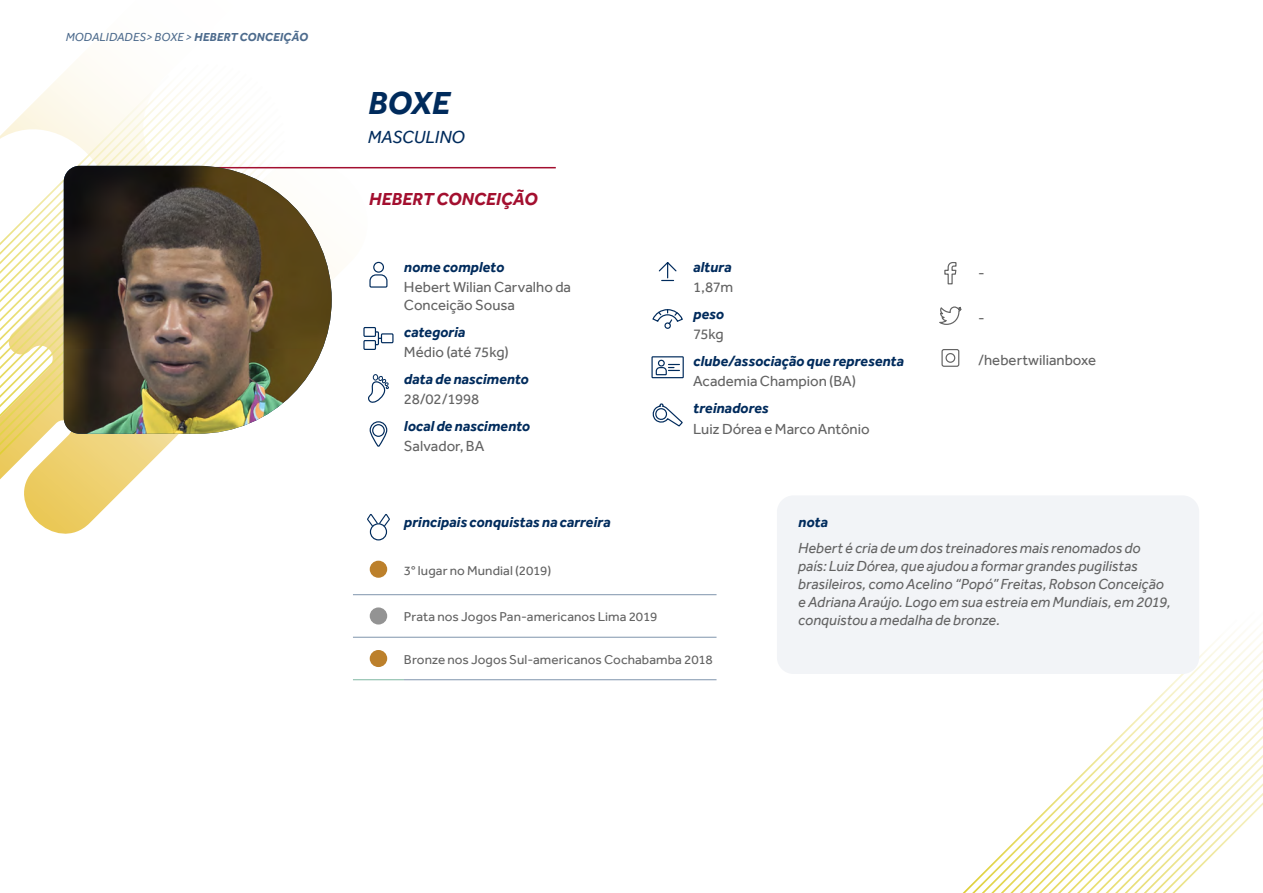
<style>
.page{position:relative;width:1263px;height:893px;background:#fff}
.page>*{position:absolute;margin:0;border:0;box-sizing:border-box;transform-origin:0 0}
.t1{font:italic 700 33px "Effra";color:#002b5c}
.t2{font:italic 700 18px "Effra";letter-spacing:.005em;color:#a30f2f}
.t3{font:italic 18px "Effra";color:#002b5c}
.t4{font:italic 15px/18px "Effra";color:#636363}
.t5{font:15px/18px "Effra";color:#636363}
.t6{font:italic 700 15px "Effra";letter-spacing:-.005em;color:#002b5c}
.t7{font:13.2px "Effra";letter-spacing:.005em;color:#636363}
.t8{font:italic 12px "Effra";letter-spacing:.01em;color:#4d6b8d}
.s1{font-weight:700}
</style>
<div class="page">
<svg style="left:5px;top:123px;width:252px;height:8px"></svg>
<svg style="left:0;top:131px;width:260px;height:9px"></svg>
<svg style="left:71px;top:140px;width:191px;height:10px"></svg>
<svg style="left:35px;top:150px;width:230px;height:373px"></svg>
<svg style="left:29px;top:162px;width:236px;height:358px"></svg>
<svg style="left:0;top:180px;width:265px;height:332px"></svg>
<svg style="left:962px;top:675px;width:301px;height:218px"></svg>
<svg style="left:970px;top:684px;width:293px;height:209px"></svg>
<svg style="left:980px;top:694px;width:283px;height:199px"></svg>
<svg style="left:993px;top:707px;width:270px;height:186px"></svg>
<svg style="left:1010px;top:724px;width:253px;height:169px"></svg>
<svg style="left:369px;top:261px;width:19px;height:27px"></svg>
<svg style="left:363px;top:327px;width:31px;height:23px"></svg>
<svg style="left:368px;top:374px;width:21px;height:29px"></svg>
<svg style="left:369px;top:421px;width:19px;height:26px"></svg>
<svg style="left:944px;top:262px;width:13px;height:23px"></svg>
<svg style="left:939px;top:306px;width:23px;height:19px"></svg>
<svg style="left:941px;top:349px;width:19px;height:18px"></svg>
<hr style="left:103px;top:167px;width:453px;height:1px;background:#a30f2f">
<img style="left:64px;top:166px;width:268px;height:268px">
<svg style="left:658px;top:262px;width:19px;height:20px"></svg>
<svg style="left:652px;top:309px;width:31px;height:20px"></svg>
<svg style="left:651px;top:356px;width:33px;height:23px"></svg>
<svg style="left:652px;top:403px;width:31px;height:24px"></svg>
<div style="left:777px;top:495px;width:422px;height:179px;background:#f2f4f7;border-radius:17px"></div>
<hr style="left:353px;top:594px;width:51px;height:1px;background:#8095ad">
<hr style="left:404px;top:594px;width:312px;height:1px;background:#8095ad">
<hr style="left:353px;top:637px;width:51px;height:1px;background:#8095ad">
<hr style="left:404px;top:637px;width:312px;height:1px;background:#8095ad">
<hr style="left:353px;top:679px;width:51px;height:1px;background:#80b8a2">
<hr style="left:404px;top:679px;width:312px;height:1px;background:#8095ad">
<div style="left:370px;top:523px;width:17px;height:17px;border:1px solid #002b5c;border-radius:50%"></div>
<svg style="left:367px;top:514px;width:23px;height:14px"></svg>
<div style="left:370px;top:561px;width:17px;height:17px;background:#bc802b;border-radius:50%"></div>
<div style="left:370px;top:607px;width:17px;height:17px;background:#939393;border-radius:50%"></div>
<div style="left:370px;top:650px;width:17px;height:17px;background:#bc802b;border-radius:50%"></div>
<p class="t8" style="left:66px;top:30px;width:244px">MODALIDADES&gt; Boxe &gt; <span class="s1">HEBERT CONCEIÇÃO</span></p>
<h1 class="t1" style="left:368px;top:83px;width:83px">BOXE</h1>
<p class="t3" style="left:368px;top:127px;width:99px">MASCULINO</p>
<p class="t2" style="left:369px;top:188px;width:170px">HEBERT CONCEIÇÃO</p>
<p class="t6" style="left:404px;top:258px;width:102px">nome completo</p>
<p class="t5" style="left:404px;top:278px;width:169px">Hebert Wilian Carvalho da<br>Conceição Sousa</p>
<p class="t6" style="left:404px;top:323px;width:63px">categoria</p>
<p class="t5" style="left:404px;top:343px;width:106px">Médio (até 75kg)</p>
<p class="t6" style="left:404px;top:370px;width:126px">data de nascimento</p>
<p class="t5" style="left:404px;top:390px;width:77px">28/02/1998</p>
<p class="t6" style="left:404px;top:417px;width:128px">local de nascimento</p>
<p class="t5" style="left:404px;top:437px;width:82px">Salvador, BA</p>
<p class="t6" style="left:693px;top:258px;width:40px">altura</p>
<p class="t5" style="left:693px;top:278px;width:42px">1,87m</p>
<p class="t6" style="left:693px;top:305px;width:32px">peso</p>
<p class="t5" style="left:693px;top:325px;width:32px">75kg</p>
<p class="t6" style="left:693px;top:352px;width:212px">clube/associação que representa</p>
<p class="t5" style="left:693px;top:372px;width:165px">Academia Champion (BA)</p>
<p class="t6" style="left:693px;top:399px;width:77px">treinadores</p>
<p class="t5" style="left:693px;top:419px;width:178px">Luiz Dórea e Marco Antônio</p>
<p class="t5" style="left:978px;top:264px;width:8px">-</p>
<p class="t5" style="left:978px;top:308px;width:8px">-</p>
<p class="t5" style="left:978px;top:351px;width:120px">/hebertwilianboxe</p>
<p class="t6" style="left:404px;top:513px;width:208px">principais conquistas na carreira</p>
<p class="t7" style="left:404px;top:563px;width:149px">3° lugar no Mundial (2019)</p>
<p class="t7" style="left:404px;top:609px;width:255px">Prata nos Jogos Pan-americanos Lima 2019</p>
<p class="t7" style="left:404px;top:652px;width:310px">Bronze nos Jogos Sul-americanos Cochabamba 2018</p>
<p class="t6" style="left:798px;top:513px;width:31px">nota</p>
<p class="t4" style="left:798px;top:539px;width:374px">Hebert é cria de um dos treinadores mais renomados do país: Luiz Dórea, que ajudou a formar grandes pugilistas brasileiros, como Acelino “Popó” Freitas, Robson Conceição e Adriana Araújo. Logo em sua estreia em Mundiais, em 2019, conquistou a medalha de bronze.</p>
</div>
